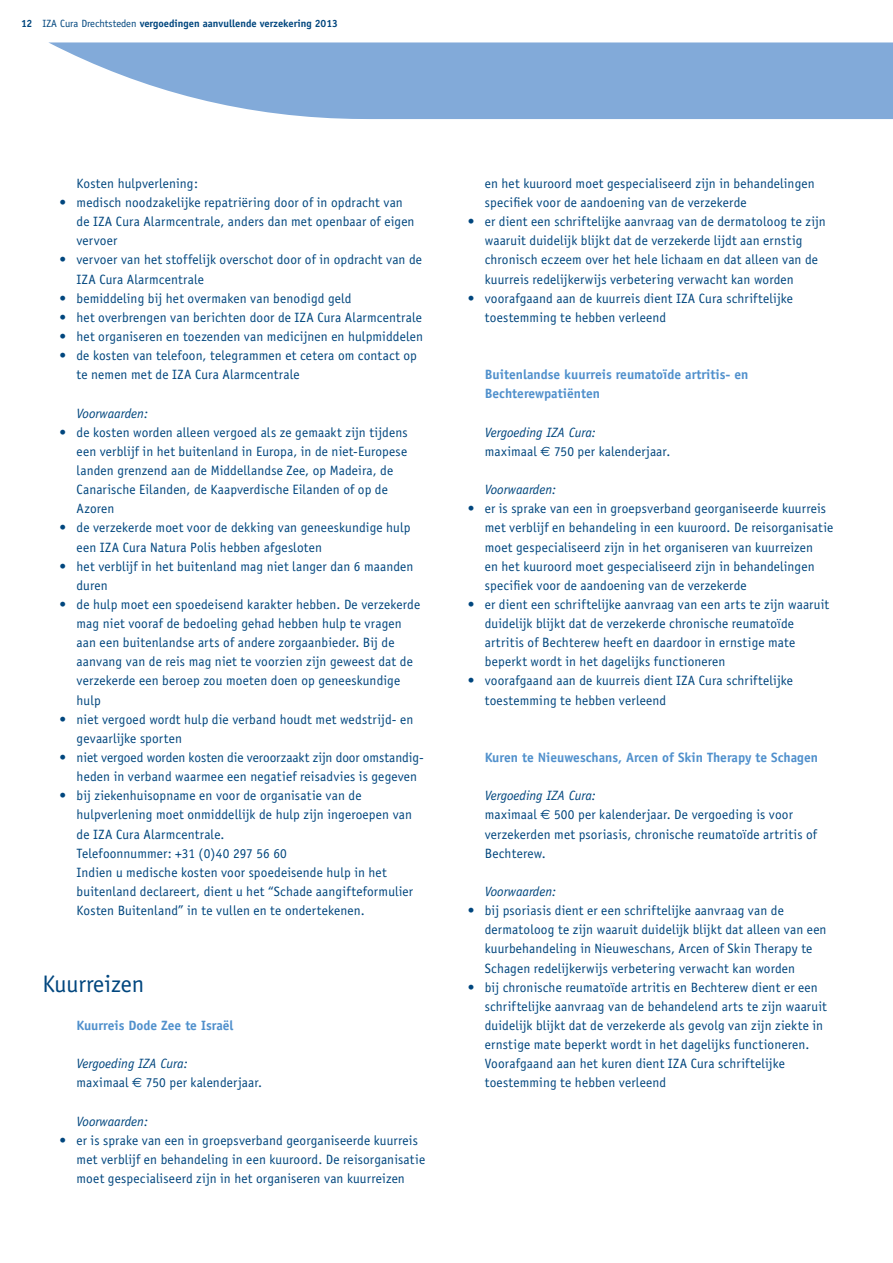
<style>
.page{position:relative;width:893px;height:1263px;background:#fff}
.page>*{position:absolute;margin:0;border:0;box-sizing:border-box;transform-origin:0 0}
.t1{font:24px "Officina Sans";color:#00467e}
.t2{font:13.5px/19.2px "Officina Sans";letter-spacing:.01em;color:#00467e}
.t3{font:700 13.5px/19.2px "Officina Sans";color:#5090cc}
.t4{font:italic 13.5px "Officina Sans";color:#00467e}
.t5{font:700 10.5px "Officina Sans";color:#00467e}
.s1{font-weight:400}
.s2{font-style:italic}
.s3{font-family:"Euro Sans"}
</style>
<div class="page">
<svg style="left:48px;top:42px;width:845px;height:77px;background:#91b4dd"></svg>
<p class="t5" style="left:21px;top:17px;width:318px">12 <span class="s1">IZA Cura Drechtsteden</span> vergoedingen aanvullende verzekering 2013</p>
<p class="t2" style="left:77px;top:174px;width:123px">Kosten hulpverlening:</p>
<p class="t2" style="left:77px;top:193px;width:340px;text-indent:-17px">• medisch noodzakelijke repatriëring door of in opdracht van de IZA Cura Alarmcentrale, anders dan met openbaar of eigen vervoer</p>
<p class="t2" style="left:77px;top:250px;width:347px;text-indent:-17px">• vervoer van het stoffelijk overschot door of in opdracht van de<br>IZA Cura Alarmcentrale</p>
<p class="t2" style="left:60px;top:289px;width:294px">• bemiddeling bij het overmaken van benodigd geld</p>
<p class="t2" style="left:60px;top:308px;width:364px">• het overbrengen van berichten door de IZA Cura Alarmcentrale</p>
<p class="t2" style="left:60px;top:327px;width:365px">• het organiseren en toezenden van medicijnen en hulpmiddelen</p>
<p class="t2" style="left:76px;top:346px;width:342px;text-indent:-17px">• de kosten van telefoon, telegrammen et cetera om contact op te nemen met de IZA Cura Alarmcentrale</p>
<p class="t4" style="left:77px;top:405px;width:73px">Voorwaarden:</p>
<p class="t2" style="left:77px;top:423px;width:332px;text-indent:-17px">• de kosten worden alleen vergoed als ze gemaakt zijn tijdens een verblijf in het buitenland in Europa, in de niet-Europese landen grenzend aan de Middellandse Zee, op Madeira, de Canarische Eilanden, de Kaapverdische Eilanden of op de Azoren</p>
<p class="t2" style="left:77px;top:518px;width:335px;text-indent:-17px">• de verzekerde moet voor de dekking van geneeskundige hulp een IZA Cura Natura Polis hebben afgesloten</p>
<p class="t2" style="left:77px;top:556px;width:338px;text-indent:-17px">• het verblijf in het buitenland mag niet langer dan 6 maanden duren</p>
<p class="t2" style="left:77px;top:595px;width:345px;text-indent:-17px">• de hulp moet een spoedeisend karakter hebben. De verzekerde mag niet vooraf de bedoeling gehad hebben hulp te vragen aan een buitenlandse arts of andere zorgaanbieder. Bij de aanvang van de reis mag niet te voorzien zijn geweest dat de verzekerde een beroep zou moeten doen op geneeskundige hulp</p>
<p class="t2" style="left:77px;top:709px;width:338px;text-indent:-17px">• niet vergoed wordt hulp die verband houdt met wedstrijd- en gevaarlijke sporten</p>
<p class="t2" style="left:77px;top:748px;width:349px;text-indent:-17px">• niet vergoed worden kosten die veroorzaakt zijn door omstandig&shy;heden in verband waarmee een negatief reisadvies is gegeven</p>
<p class="t2" style="left:77px;top:786px;width:338px;text-indent:-17px">• bij ziekenhuisopname en voor de organisatie van de hulpverlening moet onmiddellijk de hulp zijn ingeroepen van de IZA Cura Alarmcentrale.<br>Telefoonnummer: +31 (0)40 297 56 60<br>Indien u medische kosten voor spoedeisende hulp in het buitenland declareert, dient u het “Schade aangifteformulier Kosten Buitenland” in te vullen en te ondertekenen.</p>
<h1 class="t1" style="left:43px;top:969px;width:103px">Kuurreizen</h1>
<p class="t3" style="left:77px;top:1015px;width:159px">Kuurreis Dode Zee te Israël</p>
<p class="t2" style="left:77px;top:1054px;width:187px"><span class="s2">Vergoeding IZA Cura:<br></span>maximaal <span class="s3">€</span> 750 per kalenderjaar.</p>
<p class="t4" style="left:77px;top:1113px;width:73px">Voorwaarden:</p>
<p class="t2" style="left:77px;top:1130px;width:350px;text-indent:-17px">• er is sprake van een in groepsverband georganiseerde kuurreis met verblijf en behandeling in een kuuroord. De reisorganisatie moet gespecialiseerd zijn in het organiseren van kuurreizen</p>
<p class="t2" style="left:485px;top:174px;width:331px">en het kuuroord moet gespecialiseerd zijn in behandelingen specifiek voor de aandoening van de verzekerde</p>
<p class="t2" style="left:485px;top:212px;width:343px;text-indent:-17px">• er dient een schriftelijke aanvraag van de dermatoloog te zijn waaruit duidelijk blijkt dat de verzekerde lijdt aan ernstig chronisch eczeem over het hele lichaam en dat alleen van de kuurreis redelijkerwijs verbetering verwacht kan worden</p>
<p class="t2" style="left:485px;top:289px;width:310px;text-indent:-17px">• voorafgaand aan de kuurreis dient IZA Cura schriftelijke toestemming te hebben verleend</p>
<p class="t3" style="left:485px;top:365px;width:265px">Buitenlandse kuurreis reumatoïde artritis- en<br>Bechterewpatiënten</p>
<p class="t2" style="left:485px;top:423px;width:187px"><span class="s2">Vergoeding IZA Cura:<br></span>maximaal <span class="s3">€</span> 750 per kalenderjaar.</p>
<p class="t4" style="left:485px;top:482px;width:73px">Voorwaarden:</p>
<p class="t2" style="left:485px;top:499px;width:350px;text-indent:-17px">• er is sprake van een in groepsverband georganiseerde kuurreis met verblijf en behandeling in een kuuroord. De reisorganisatie moet gespecialiseerd zijn in het organiseren van kuurreizen<br>en het kuuroord moet gespecialiseerd zijn in behandelingen specifiek voor de aandoening van de verzekerde</p>
<p class="t2" style="left:485px;top:595px;width:346px;text-indent:-17px">• er dient een schriftelijke aanvraag van een arts te zijn waaruit duidelijk blijkt dat de verzekerde chronische reumatoïde artritis of Bechterew heeft en daardoor in ernstige mate beperkt wordt in het dagelijks functioneren</p>
<p class="t2" style="left:485px;top:671px;width:310px;text-indent:-17px">• voorafgaand aan de kuurreis dient IZA Cura schriftelijke toestemming te hebben verleend</p>
<p class="t3" style="left:485px;top:748px;width:335px">Kuren te Nieuweschans, Arcen of Skin Therapy te Schagen</p>
<p class="t2" style="left:485px;top:786px;width:334px"><span class="s2">Vergoeding IZA Cura:<br></span>maximaal <span class="s3">€</span> 500 per kalenderjaar. De vergoeding is voor verzekerden met psoriasis, chronische reumatoïde artritis of Bechterew.</p>
<p class="t4" style="left:485px;top:883px;width:73px">Voorwaarden:</p>
<p class="t2" style="left:485px;top:901px;width:343px;text-indent:-17px">• bij psoriasis dient er een schriftelijke aanvraag van de dermatoloog te zijn waaruit duidelijk blijkt dat alleen van een kuurbehandeling in Nieuweschans, Arcen of Skin Therapy te Schagen redelijkerwijs verbetering verwacht kan worden</p>
<p class="t2" style="left:485px;top:977px;width:344px;text-indent:-17px">• bij chronische reumatoïde artritis en Bechterew dient er een schriftelijke aanvraag van de behandelend arts te zijn waaruit duidelijk blijkt dat de verzekerde als gevolg van zijn ziekte in ernstige mate beperkt wordt in het dagelijks functioneren.<br>Voorafgaand aan het kuren dient IZA Cura schriftelijke toestemming te hebben verleend</p>
</div>
